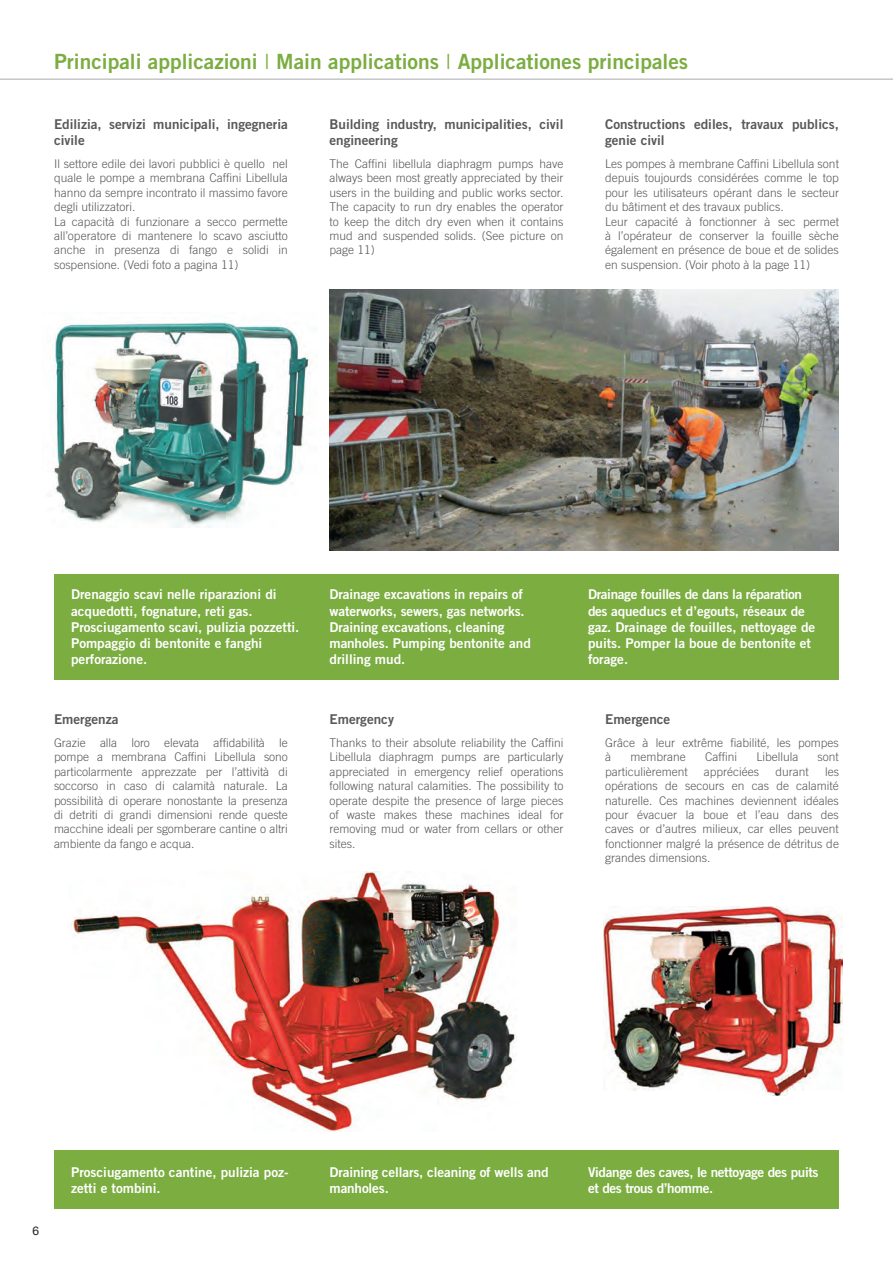
<style>
.page{position:relative;width:893px;height:1263px;background:#fff}
.page>*{position:absolute;margin:0;border:0;box-sizing:border-box;transform-origin:0 0}
.t1{font:21px "Trade Gothic LT Std Bd 2";color:#7bad41}
.t2{font:13.5px/16.2px "Trade Gothic LT Std Bd 2";color:#fff}
.t3{font:13.5px/16.2px "Trade Gothic LT Std Bd 2";color:#57585a}
.t4{font:13.5px/16.2px "Trade Gothic LT Std Bd 2";letter-spacing:-.025em;color:#fff}
.t5{font:300 12px/14.4px "Trade Gothic LT Std";color:#57585a;text-align:justify}
.t6{font:12px "Helvetica Neue LT Std";color:#231f20}
.s1{font-family:"Trade Gothic LT Std";font-weight:300}
</style>
<div class="page">
<img style="left:54px;top:322px;width:258px;height:205px">
<hr style="left:0;top:79px;width:893px;height:1px;background:#a8a9ad">
<img style="left:330px;top:289px;width:509px;height:261px">
<img style="left:71px;top:872px;width:446px;height:260px">
<img style="left:604px;top:907px;width:239px;height:189px">
<div style="left:54px;top:574px;width:785px;height:106px;background:#7bad41"></div>
<div style="left:54px;top:1151px;width:785px;height:58px;background:#7bad41"></div>
<h1 class="t1" style="left:54px;top:49px;width:636px">Principali applicazioni <span class="s1">I</span> Main applications <span class="s1">I</span> Applicationes principales</h1>
<p class="t3" style="left:54px;top:116px;width:235px">Edilizia, servizi municipali, ingegneria civile</p>
<p class="t5" style="left:54px;top:156px;width:235px;text-align:left">Il settore edile dei lavori pubblici è quello nel quale le pompe a membrana Caffini Libellula hanno da sempre incontrato il massimo favore degli utilizzatori.<br>La capacità di funzionare a secco permette all’operatore di mantenere lo scavo asciutto anche in presenza di fango e solidi in sospensione. (Vedi foto a pagina 11)</p>
<p class="t3" style="left:330px;top:116px;width:235px">Building industry, municipalities, civil engineering</p>
<p class="t5" style="left:330px;top:156px;width:235px">The Caffini libellula diaphragm pumps have always been most greatly appreciated by their users in the building and public works sector.<br>The capacity to run dry enables the operator to keep the ditch dry even when it contains mud and suspended solids. (See picture on page 11)</p>
<p class="t3" style="left:605px;top:116px;width:235px">Constructions ediles, travaux publics, genie civil</p>
<p class="t5" style="left:605px;top:156px;width:235px;text-align:left">Les pompes à membrane Caffini Libellula sont depuis toujourds considérées comme le top pour les utilisateurs opérant dans le secteur du bâtiment et des travaux publics.<br>Leur capacité à fonctionner à sec permet à l’opérateur de conserver la fouille sèche également en présence de boue et de solides en suspension. (Voir photo à la page 11)</p>
<p class="t2" style="left:71px;top:586px;width:230px">Drenaggio scavi nelle riparazioni di acquedotti, fognature, reti gas.<br>Prosciugamento scavi, pulizia pozzetti.<br>Pompaggio di bentonite e fanghi perforazione.</p>
<p class="t2" style="left:330px;top:586px;width:203px">Drainage excavations in repairs of waterworks, sewers, gas networks.<br>Draining excavations, cleaning manholes. Pumping bentonite and drilling mud.</p>
<p class="t2" style="left:588px;top:586px;width:229px">Drainage fouilles de dans la réparation des aqueducs et d’egouts, réseaux de gaz. Drainage de fouilles, nettoyage de puits. Pomper la boue de bentonite et forage.</p>
<p class="t3" style="left:54px;top:711px;width:66px">Emergenza</p>
<p class="t5" style="left:54px;top:735px;width:235px">Grazie alla loro elevata affidabilità le pompe a membrana Caffini Libellula sono particolarmente apprezzate per l’attività di soccorso in caso di calamità naturale. La possibilità di operare nonostante la presenza di detriti di grandi dimensioni rende queste macchine ideali per sgomberare cantine o altri ambiente da fango e acqua.</p>
<p class="t3" style="left:330px;top:711px;width:66px">Emergency</p>
<p class="t5" style="left:330px;top:735px;width:235px">Thanks to their absolute reliability the Caffini Libellula diaphragm pumps are particularly appreciated in emergency relief operations following natural calamities. The possibility to operate despite the presence of large pieces of waste makes these machines ideal for removing mud or water from cellars or other sites.</p>
<p class="t3" style="left:605px;top:711px;width:67px">Emergence</p>
<p class="t5" style="left:605px;top:735px;width:235px">Grâce à leur extrême fiabilité, les pompes à</p>
<p class="t5" style="left:630px;top:750px;width:57px">membrane</p>
<p class="t5" style="left:705px;top:750px;width:34px">Caffini</p>
<p class="t5" style="left:756px;top:750px;width:43px">Libellula</p>
<p class="t5" style="left:818px;top:750px;width:23px">sont</p>
<p class="t5" style="left:605px;top:764px;width:84px">particulièrement</p>
<p class="t5" style="left:704px;top:764px;width:57px">appréciées</p>
<p class="t5" style="left:775px;top:764px;width:35px">durant</p>
<p class="t5" style="left:605px;top:764px;width:235px;text-indent:220px">les opérations de secours en cas de calamité naturelle. Ces machines deviennent idéales pour évacuer la boue et l’eau dans des caves or d’autres milieux, car elles peuvent fonctionner malgré la présence de détritus de grandes dimensions.</p>
<p class="t6" style="left:33px;top:1224px;width:8px">6</p>
<p class="t2" style="left:71px;top:1163px;width:219px">Prosciugamento cantine, pulizia poz&shy;zetti e tombini.</p>
<p class="t2" style="left:330px;top:1163px;width:221px">Draining cellars, cleaning of wells and manholes.</p>
<p class="t4" style="left:588px;top:1163px;width:232px">Vidange des caves, le nettoyage des puits et des trous d’homme.</p>
</div>
